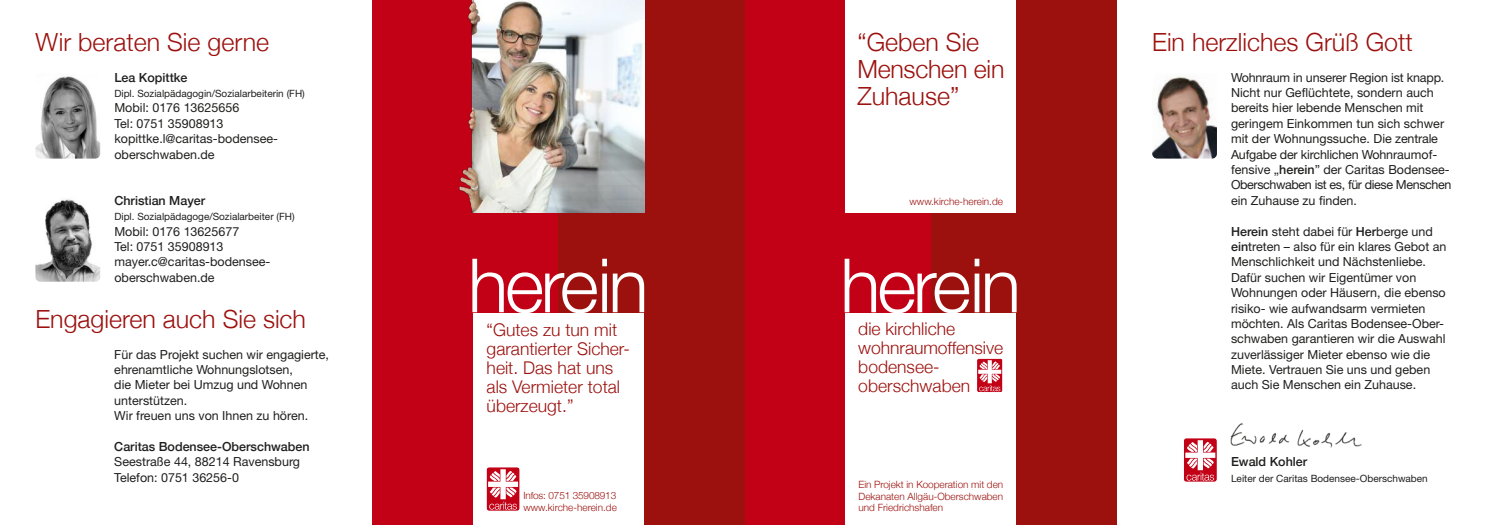
<style>
.page{position:relative;width:1489px;height:525px;background:#fff}
.page>*{position:absolute;margin:0;border:0;box-sizing:border-box;transform-origin:0 0}
.t1{font:25px/27px "font 000000001 f 194678";color:#9c110e}
.t2{font:17.5px/18.9px "font 000000001 f 194678";color:#9c110e}
.t3{font:12.5px/15.4px "Helvetica Neue";color:#1f1f1e}
.t4{font:12.5px "font 000000001 f 194678";color:#1f1f1e}
.t5{font:10px/11.2px "font 000000001 f 194678";color:#9c110e;text-align:justify}
.t6{font:10px "Helvetica Neue";color:#1f1f1e}
.s1{font-family:"font 000000001 f 194678"}
</style>
<div class="page">
<div style="left:744px;top:0;width:100px;height:524px;background:#c20016"></div>
<div style="left:1016px;top:0;width:100px;height:524px;background:#9c110e"></div>
<div style="left:930px;top:213px;width:151px;height:99px;background:#9c110e"></div>
<div style="left:780px;top:213px;width:150px;height:99px;background:#c20016"></div>
<svg style="left:844px;top:258px;width:172px;height:55px"></svg>
<div style="left:372px;top:0;width:100px;height:524px;background:#c20016"></div>
<div style="left:644px;top:0;width:100px;height:524px;background:#9c110e"></div>
<div style="left:558px;top:213px;width:150px;height:99px;background:#9c110e"></div>
<div style="left:407px;top:213px;width:151px;height:99px;background:#c20016"></div>
<svg style="left:472px;top:258px;width:172px;height:55px"></svg>
<div style="left:977px;top:358px;width:25px;height:34px;background:#c20016;border-radius:2px"></div>
<svg style="left:978px;top:360px;width:23px;height:31px"></svg>
<div style="left:1183px;top:438px;width:33px;height:43px;background:#c20016;border-radius:2px"></div>
<svg style="left:1185px;top:440px;width:30px;height:40px"></svg>
<img style="left:1152px;top:73px;width:64px;height:85px;border-radius:5px">
<img style="left:35px;top:73px;width:65px;height:85px;border-radius:5px">
<img style="left:35px;top:196px;width:65px;height:85px;border-radius:5px">
<img style="left:1230px;top:423px;width:132px;height:25px">
<div style="left:486px;top:467px;width:33px;height:43px;background:#c20016;border-radius:2px"></div>
<svg style="left:488px;top:469px;width:30px;height:40px"></svg>
<img style="left:459px;top:0;width:185px;height:213px">
<h1 class="t1" style="left:857px;top:28px;width:148px">“Geben Sie<br>Menschen ein<br>Zuhause”</h1>
<h1 class="t1" style="left:35px;top:28px;width:235px">Wir beraten Sie gerne</h1>
<h1 class="t1" style="left:1152px;top:28px;width:262px">Ein herzliches Grüß Gott</h1>
<p class="t4" style="left:114px;top:69px;width:75px">Lea Kopittke</p>
<p class="t6" style="left:114px;top:87px;width:192px">Dipl. Sozialpädagogin/Sozialarbeiterin (FH)</p>
<p class="t3" style="left:114px;top:100px;width:165px">Mobil: 0176 13625656<br>Tel: 0751 35908913 kopittke.l@caritas-bodensee&shy;oberschwaben.de</p>
<p class="t4" style="left:114px;top:192px;width:92px">Christian Mayer</p>
<p class="t6" style="left:114px;top:210px;width:182px">Dipl. Sozialpädagoge/Sozialarbeiter (FH)</p>
<p class="t3" style="left:114px;top:223px;width:157px">Mobil: 0176 13625677<br>Tel: 0751 35908913 mayer.c@caritas-bodensee&shy;oberschwaben.de</p>
<p class="t3" style="left:1230px;top:69px;width:222px">Wohnraum in unserer Region ist knapp.<br>Nicht nur Geflüchtete, sondern auch bereits hier lebende Menschen mit geringem Einkommen tun sich schwer mit der Wohnungssuche. Die zentrale Aufgabe der kirchlichen Wohnraumof&shy;fensive „<span class="s1">herein</span>” der Caritas Bodensee-Oberschwaben ist es, für diese Menschen ein Zuhause zu finden.</p>
<p class="t3" style="left:1230px;top:223px;width:217px"><span class="s1">Herein</span> steht dabei für <span class="s1">Her</span>berge und <span class="s1">ein</span>treten – also für ein klares Gebot an Menschlichkeit und Nächstenliebe.<br>Dafür suchen wir Eigentümer von Wohnungen oder Häusern, die ebenso risiko- wie aufwandsarm vermieten möchten. Als Caritas Bodensee-Ober&shy;schwaben garantieren wir die Auswahl zuverlässiger Mieter ebenso wie die Miete. Vertrauen Sie uns und geben auch Sie Menschen ein Zuhause.</p>
<p class="t5" style="left:909px;top:195px;width:95px">www.kirche-herein.de</p>
<h1 class="t1" style="left:35px;top:305px;width:272px">Engagieren auch Sie sich</h1>
<h2 class="t2" style="left:858px;top:319px;width:146px">die kirchliche wohnraumoffensive bodensee&shy;oberschwaben</h2>
<h2 class="t2" style="left:486px;top:319px;width:145px">“Gutes zu tun mit garantierter Sicher&shy;heit. Das hat uns als Vermieter total überzeugt.”</h2>
<p class="t3" style="left:114px;top:346px;width:216px">Für das Projekt suchen wir engagierte, ehrenamtliche Wohnungslotsen,<br>die Mieter bei Umzug und Wohnen unterstützen.<br>Wir freuen uns von Ihnen zu hören.</p>
<p class="t4" style="left:114px;top:438px;width:197px">Caritas Bodensee-Oberschwaben</p>
<p class="t3" style="left:114px;top:454px;width:187px">Seestraße 44, 88214 Ravensburg<br>Telefon: 0751 36256-0</p>
<p class="t4" style="left:1230px;top:454px;width:78px">Ewald Kohler</p>
<p class="t6" style="left:1230px;top:472px;width:198px">Leiter der Caritas Bodensee-Oberschwaben</p>
<p class="t5" style="left:858px;top:478px;width:146px">Ein Projekt in Kooperation mit den Dekanaten Allgäu-Oberschwaben und Friedrichshafen</p>
<p class="t5" style="left:523px;top:490px;width:95px">Infos: 0751 35908913 www.kirche-herein.de</p>
</div>
